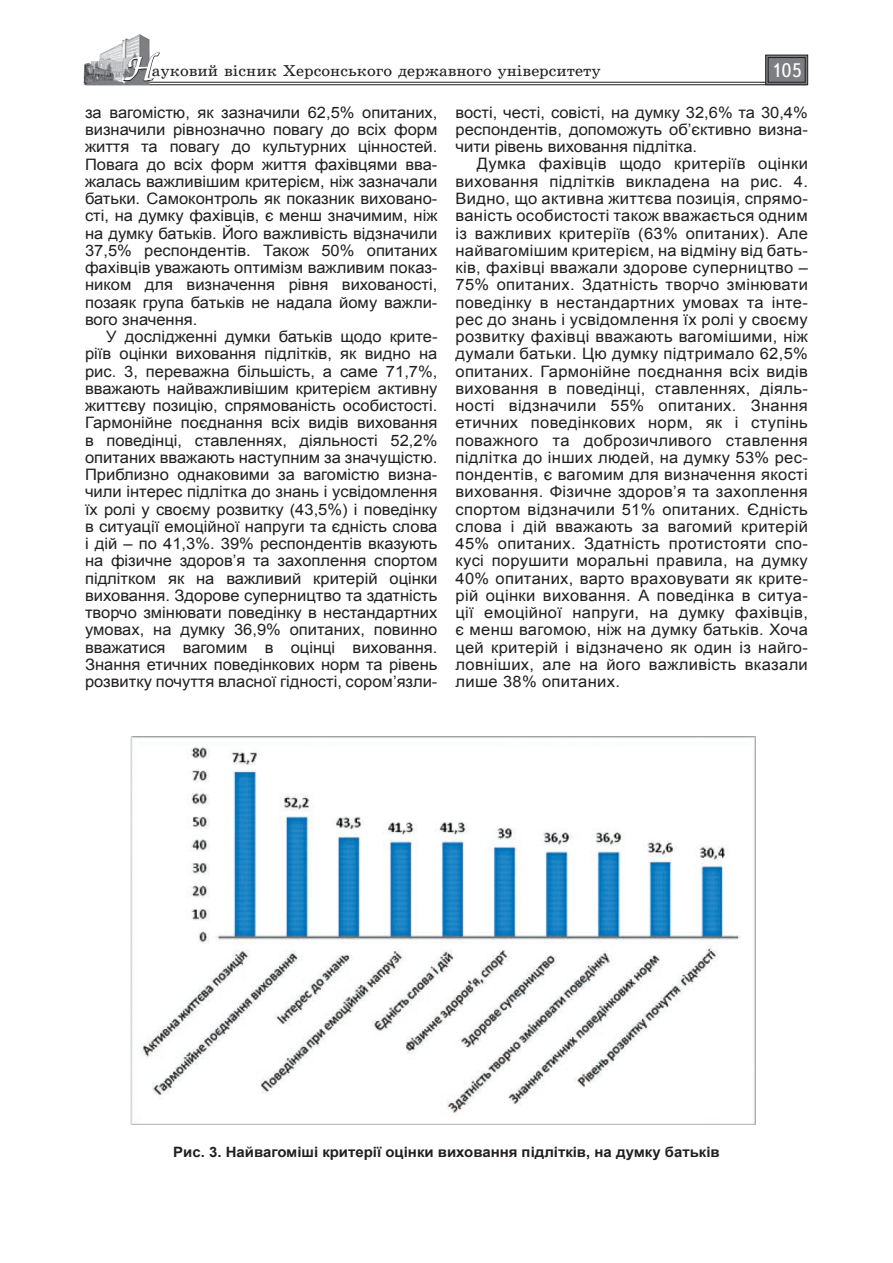
<style>
.page{position:relative;width:893px;height:1263px;background:#fff}
.page>*{position:absolute;margin:0;border:0;box-sizing:border-box;transform-origin:0 0}
.t1{font:19.5px "Ukrainian Text";color:#fff}
.Текст_основной_G{font:15.75px/17.2px "Arial";color:#231f20;text-align:justify;scale:1.05 1}
.t2{font:15.75px "Ukrainian School";color:#231f20;scale:1.05 1}
.Рисунок_подпись{font:700 14.25px "Arial";color:#231f20;scale:1.05 1}
.s1{font-family:"Zapf Chancer";font-size:30px;color:#fff}
</style>
<div class="page">
<hr style="left:85px;top:82px;width:722px;height:1px;background:#231f20">
<hr style="left:85px;top:84px;width:722px;height:1px;background:#231f20">
<img style="left:84px;top:34px;width:66px;height:50px">
<svg style="left:123px;top:52px;width:37px;height:30px"></svg>
<svg style="left:765px;top:55px;width:43px;height:30px"></svg>
<div style="left:768px;top:57px;width:37px;height:25px;border:1px solid #231f20"></div>
<img style="left:130px;top:736px;width:626px;height:389px">
<p class="t2" style="left:124px;top:62px;width:456px"><span class="s1">Н</span>ауковий вiсник Херсонського державного унiверситету</p>
<p class="t1" style="left:771px;top:60px;width:32px">105</p>
<p class="Текст_основной_G" style="left:85px;top:104px;width:337px">за вагомістю, як зазначили 62,5% опитаних, визначили рівнозначно повагу до всіх форм життя та повагу до культурних цінностей.<br>Повага до всіх форм життя фахівцями вва&shy;жалась важливішим критерієм, ніж зазначали батьки. Самоконтроль як показник виховано&shy;сті, на думку фахівців, є менш значимим, ніж на думку батьків. Його важливість відзначили 37,5% респондентів. Також 50% опитаних фахівців уважають оптимізм важливим показ&shy;ником для визначення рівня вихованості, позаяк група батьків не надала йому важли&shy;вого значення.</p>
<p class="Текст_основной_G" style="left:85px;top:328px;width:337px;text-indent:21px">У дослідженні думки батьків щодо крите&shy;ріїв оцінки виховання підлітків, як видно на рис. 3, переважна більшість, а саме 71,7%, вважають найважливішим критерієм активну життєву позицію, спрямованість особистості.<br>Гармонійне поєднання всіх видів виховання в поведінці, ставленнях, діяльності 52,2% опитаних вважають наступним за значущістю.<br>Приблизно однаковими за вагомістю визна&shy;чили інтерес підлітка до знань і усвідомлення їх ролі у своєму розвитку (43,5%) і поведінку в ситуації емоційної напруги та єдність слова і дій – по 41,3%. 39% респондентів вказують на фізичне здоров’я та захоплення спортом підлітком як на важливий критерій оцінки виховання. Здорове суперництво та здатність творчо змінювати поведінку в нестандартних умовах, на думку 36,9% опитаних, повинно вважатися вагомим в оцінці виховання.<br>Знання етичних поведінкових норм та рівень розвитку почуття власної гідності, сором’язли-</p>
<p class="Текст_основной_G" style="left:455px;top:104px;width:337px">вості, честі, совісті, на думку 32,6% та 30,4% респондентів, допоможуть об’єктивно визна&shy;чити рівень виховання підлітка.</p>
<p class="Текст_основной_G" style="left:455px;top:155px;width:337px;text-indent:21px">Думка фахівців щодо критеріїв оцінки виховання підлітків викладена на рис. 4.<br>Видно, що активна життєва позиція, спрямо&shy;ваність особистості також вважається одним із важливих критеріїв (63% опитаних). Але найвагомішим критерієм, на відміну від бать&shy;ків, фахівці вважали здорове суперництво – 75% опитаних. Здатність творчо змінювати поведінку в нестандартних умовах та інте&shy;рес до знань і усвідомлення їх ролі у своєму розвитку фахівці вважають вагомішими, ніж думали батьки. Цю думку підтримало 62,5% опитаних. Гармонійне поєднання всіх видів виховання в поведінці, ставленнях, діяль&shy;ності відзначили 55% опитаних. Знання етичних поведінкових норм, як і ступінь поважного та доброзичливого ставлення підлітка до інших людей, на думку 53% рес&shy;пондентів, є вагомим для визначення якості виховання. Фізичне здоров’я та захоплення спортом відзначили 51% опитаних. Єдність слова і дій вважають за вагомий критерій 45% опитаних. Здатність протистояти спо&shy;кусі порушити моральні правила, на думку 40% опитаних, варто враховувати як крите&shy;рій оцінки виховання. А поведінка в ситуа&shy;ції емоційної напруги, на думку фахівців, є менш вагомою, ніж на думку батьків. Хоча цей критерій і відзначено як один із найго&shy;ловніших, але на його важливість вказали лише 38% опитаних.</p>
<p class="Рисунок_подпись" style="left:173px;top:1141px;width:522px">Рис. 3. Найвагоміші критерії оцінки виховання підлітків, на думку батьків</p>
</div>
